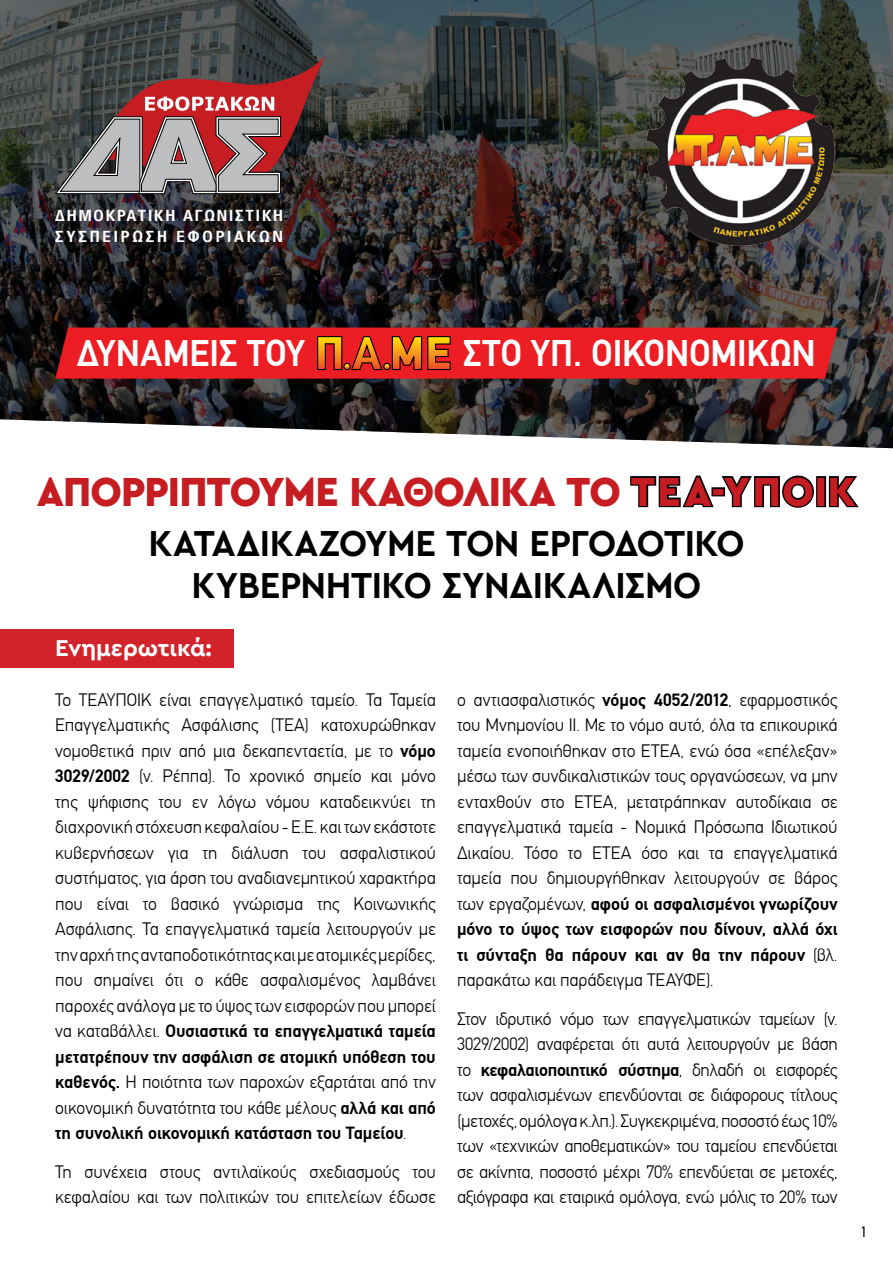
<style>
.page{position:relative;width:893px;height:1263px;background:#fff}
.page>*{position:absolute;margin:0;border:0;box-sizing:border-box;transform-origin:0 0}
.t1{font:900 42.6px "Cera GR";letter-spacing:-.015em;color:#c61d23;scale:.95 1}
.t2{font:700 37.8px/42px "Cera GR";letter-spacing:-.015em;color:#000;text-align:center;scale:.95 1}
.t3{font:700 37.8px "PF Din Text";color:#fff;scale:.95 1}
.t4{font:700 24px "Cera GR";color:#fff}
.t5{font:300 18px/25.5px "PF Din Text";letter-spacing:-.01em;color:#000;text-align:justify}
.t6{font:700 15.45px/20.7px "PF Paperback";letter-spacing:.12em;color:#fff}
.t7{font:15px "PF Din Text";color:#000}
.s1{font-weight:700}
</style>
<div class="page">
<div style="left:0;top:629px;width:234px;height:39px;background:#d2232a"></div>
<svg style="left:0;top:0;width:893px;height:449px;background:#3d3d3d"></svg>
<svg style="left:630px;top:475px;width:184px;height:33px"></svg>
<div style="left:816px;top:476px;width:10px;height:31px;border:3px solid #000"></div>
<svg style="left:828px;top:476px;width:31px;height:32px"></svg>
<svg style="left:55px;top:55px;width:270px;height:139px;background:#815f61"></svg>
<img style="left:644px;top:55px;width:192px;height:192px">
<svg style="left:55px;top:328px;width:783px;height:51px;background:#e32122"></svg>
<div style="left:383px;top:363px;width:8px;height:7px;border:1px solid #000;border-radius:50%"></div>
<p class="t6" style="left:55px;top:205px;width:229px">ΔΗΜΟΚΡΑΤΙΚΗ ΑΓΩΝΙΣΤΙΚΗ<br>ΣΥΣΠΕΙΡΩΣΗ ΕΦΟΡΙΑΚΩΝ</p>
<h2 class="t3" style="left:77px;top:331px;width:240px">ΔΥΝΑΜΕΙΣ ΤΟΥ</h2>
<h2 class="t3" style="left:463px;top:331px;width:373px">ΣΤΟ ΥΠ. ΟΙΚΟΝΟΜΙΚΩΝ</h2>
<h1 class="t1" style="left:37px;top:467px;width:863px">ΑΠΟΡΡΙΠΤΟΥΜΕ ΚΑΘΟΛΙΚΑ ΤΟ ΤΕΑ-ΥΠΟΙΚ</h1>
<h2 class="t2" style="left:148px;top:523px;width:629px">ΚΑΤΑΔΙΚΑΖΟΥΜΕ ΤΟΝ ΕΡΓΟΔΟΤΙΚΟ<br>ΚΥΒΕΡΝΗΤΙΚΟ ΣΥΝΔΙΚΑΛΙΣΜΟ</h2>
<h3 class="t4" style="left:55px;top:635px;width:158px">Ενημερωτικά:</h3>
<p class="t5" style="left:55px;top:687px;width:382px">Το ΤΕΑΥΠΟΙΚ είναι επαγγελματικό ταμείο. Τα Ταμεία Επαγγελματικής Ασφάλισης (ΤΕΑ) κατοχυρώθηκαν νομοθετικά πριν από μια δεκαπενταετία, με το <span class="s1">νόμο 3029/2002</span> (ν. Ρέππα). Το χρονικό σημείο και μόνο της ψήφισης του εν λόγω νόμου καταδεικνύει τη διαχρονική στόχευση κεφαλαίου - Ε.Ε. και των εκάστοτε κυβερνήσεων για τη διάλυση του ασφαλιστικού συστήματος, για άρση του αναδιανεμητικού χαρακτήρα που είναι το βασικό γνώρισμα της Κοινωνικής Ασφάλισης. Τα επαγγελματικά ταμεία λειτουργούν με την αρχή της ανταποδοτικότητας και με ατομικές μερίδες, που σημαίνει ότι ο κάθε ασφαλισμένος λαμβάνει παροχές ανάλογα με το ύψος των εισφορών που μπορεί να καταβάλλει. <span class="s1">Ουσιαστικά τα επαγγελματικά ταμεία μετατρέπουν την ασφάλιση σε ατομική υπόθεση του καθενός.</span> Η ποιότητα των παροχών εξαρτάται από την οικονομική δυνατότητα του κάθε μέλους <span class="s1">αλλά και από τη συνολική οικονομική κατάσταση του Ταμείου</span>.</p>
<p class="t5" style="left:55px;top:1159px;width:382px">Τη συνέχεια στους αντιλαϊκούς σχεδιασμούς του κεφαλαίου και των πολιτικών του επιτελείων έδωσε</p>
<p class="t5" style="left:457px;top:687px;width:382px">ο αντιασφαλιστικός <span class="s1">νόμος 4052/2012</span>, εφαρμοστικός του Μνημονίου ΙΙ. Με το νόμο αυτό, όλα τα επικουρικά ταμεία ενοποιήθηκαν στο ΕΤΕΑ, ενώ όσα «επέλεξαν» μέσω των συνδικαλιστικών τους οργανώσεων, να μην ενταχθούν στο ΕΤΕΑ, μετατράπηκαν αυτοδίκαια σε επαγγελματικά ταμεία - Νομικά Πρόσωπα Ιδιωτικού Δικαίου. Τόσο το ΕΤΕΑ όσο και τα επαγγελματικά ταμεία που δημιουργήθηκαν λειτουργούν σε βάρος των εργαζομένων, <span class="s1">αφού οι ασφαλισμένοι γνωρίζουν μόνο το ύψος των εισφορών που δίνουν, αλλά όχι τι σύνταξη θα πάρουν και αν θα την πάρουν</span> (βλ. παρακάτω και παράδειγμα ΤΕΑΥΦΕ).</p>
<p class="t5" style="left:457px;top:1006px;width:382px">Στον ιδρυτικό νόμο των επαγγελματικών ταμείων (ν.<br>3029/2002) αναφέρεται ότι αυτά λειτουργούν με βάση το <span class="s1">κεφαλαιοποιητικό σύστημα</span>, δηλαδή οι εισφορές των ασφαλισμένων επενδύονται σε διάφορους τίτλους (μετοχές, ομόλογα κ.λπ.). Συγκεκριμένα, ποσοστό έως 10% των «τεχνικών αποθεματικών» του ταμείου επενδύεται σε ακίνητα, ποσοστό μέχρι 70% επενδύεται σε μετοχές, αξιόγραφα και εταιρικά ομόλογα, ενώ μόλις το 20% των</p>
<p class="t7" style="left:860px;top:1223px;width:8px">1</p>
</div>
